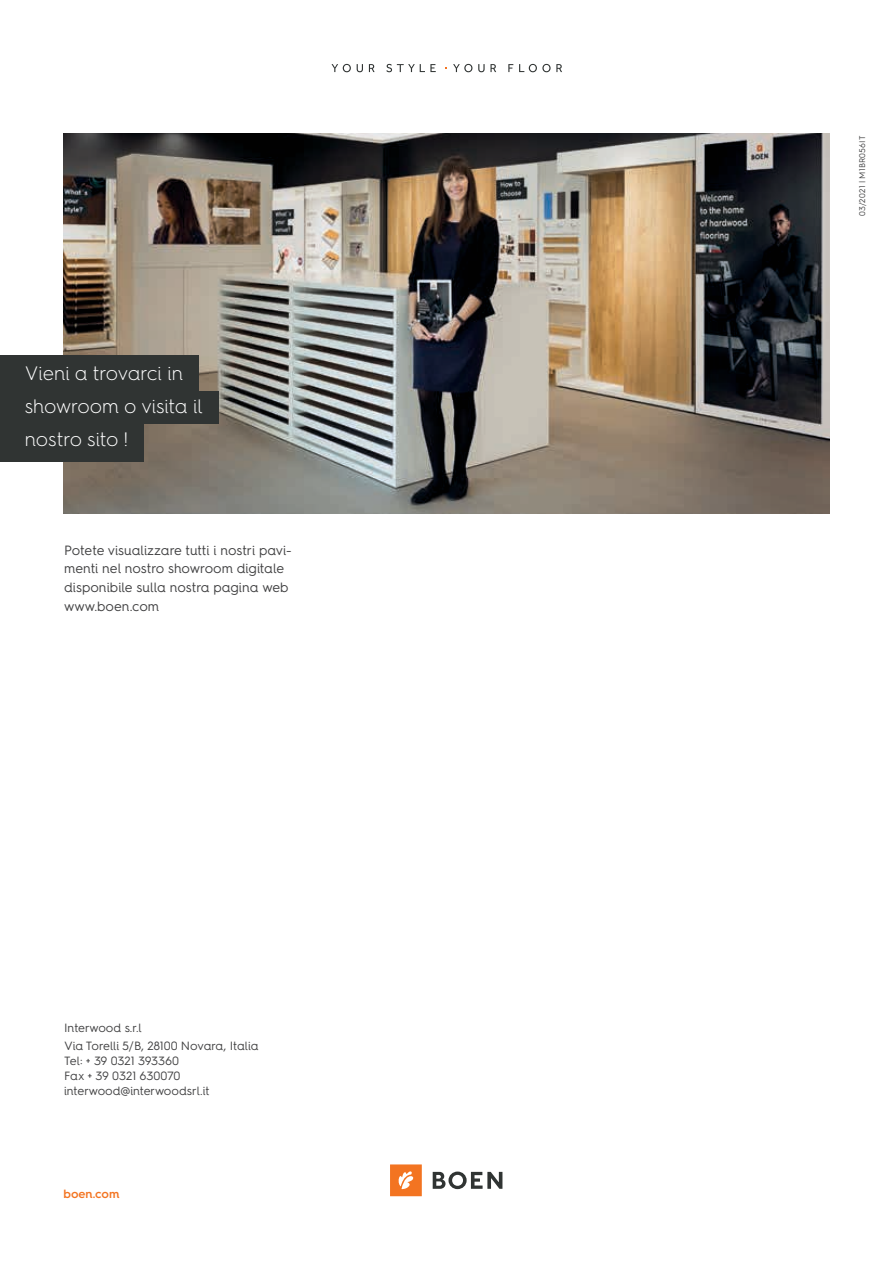
<style>
.page{position:relative;width:893px;height:1263px;background:#fff}
.page>*{position:absolute;margin:0;border:0;box-sizing:border-box;transform-origin:0 0}
.t1{font:300 19.5px/33px "Hurme Geometric Sans 4";letter-spacing:-.005em;color:#fff}
.t2{font:13.5px/18.8px "Hurme Geometric Sans 4";color:#414142}
.t3{font:12px/15px "Hurme Geometric Sans 4";color:#414142}
.t4{font:600 12px "Hurme Geometric Sans 4";color:#f37421}
.t5{font:8.25px "Hurme Geometric Sans 4";letter-spacing:.03em;color:#414142}
</style>
<div class="page">
<div style="left:390px;top:1164px;width:32px;height:32px;background:#f37421"></div>
<svg style="left:398px;top:1171px;width:15px;height:18px"></svg>
<svg style="left:433px;top:1171px;width:69px;height:18px"></svg>
<img style="left:64px;top:134px;width:765px;height:379px">
<svg style="left:331px;top:64px;width:20px;height:8px"></svg>
<svg style="left:357px;top:64px;width:6px;height:8px"></svg>
<svg style="left:369px;top:64px;width:6px;height:8px"></svg>
<svg style="left:386px;top:64px;width:50px;height:8px"></svg>
<svg style="left:453px;top:64px;width:19px;height:8px"></svg>
<svg style="left:478px;top:64px;width:18px;height:8px"></svg>
<svg style="left:508px;top:64px;width:5px;height:8px"></svg>
<svg style="left:519px;top:64px;width:43px;height:8px"></svg>
<div style="left:0;top:355px;width:199px;height:40px;background:#303433"></div>
<div style="left:0;top:391px;width:218px;height:33px;background:#303433"></div>
<div style="left:0;top:421px;width:143px;height:40px;background:#303433"></div>
<h1 class="t1" style="left:25px;top:356px;width:180px">Vieni a trovarci in showroom o visita il nostro sito !</h1>
<p class="t2" style="left:64px;top:540px;width:229px">Potete visualizzare tutti i nostri pavi&shy;menti nel nostro showroom digitale disponibile sulla nostra pagina web www.boen.com</p>
<p class="t3" style="left:64px;top:1018px;width:196px;line-height:18px">Interwood s.r.l<br>Via Torelli 5/B, 28100 Novara, Italia</p>
<p class="t3" style="left:64px;top:1053px;width:147px">Tel: + 39 0321 393360<br>Fax + 39 0321 630070 interwood@interwoodsrl.it</p>
<p class="t4" style="left:63px;top:1185px;width:58px">boen.com</p>
<p class="t5" style="left:857px;top:216px;width:82px;rotate:-90deg">03/2021 | M1BR056IT</p>
</div>
